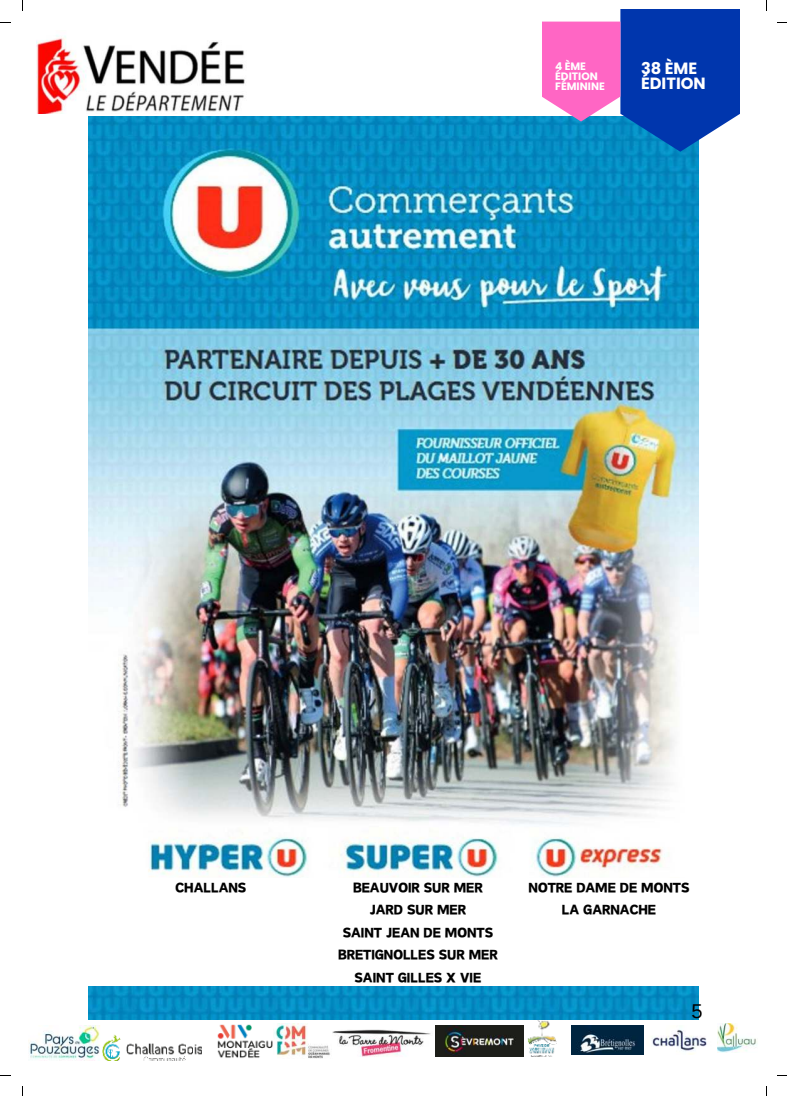
<style>
.page{position:relative;width:787px;height:1096px;background:#fff}
.page>*{position:absolute;margin:0;border:0;box-sizing:border-box;transform-origin:0 0}
.t1{font:20px "Arimo";color:#000}
.t2{font:16.25px/22.5px "Canva Sweet Heart";color:#000;text-align:center}
.t3{font:700 16.25px/14.6px "Poppins";color:#fff}
.t4{font:700 10.75px/9.6px "Poppins";color:#fff}
</style>
<div class="page">
<img style="left:89px;top:986px;width:609px;height:33px">
<svg style="left:10px;top:10px;width:251px;height:179px"></svg>
<img style="left:36px;top:30px;width:225px;height:83px">
<img style="left:29px;top:1025px;width:71px;height:35px">
<img style="left:102px;top:1034px;width:100px;height:26px">
<img style="left:217px;top:1023px;width:113px;height:35px">
<img style="left:435px;top:1025px;width:89px;height:31px">
<img style="left:528px;top:1018px;width:28px;height:38px">
<img style="left:572px;top:1025px;width:71px;height:28px">
<img style="left:652px;top:1029px;width:55px;height:23px">
<img style="left:332px;top:1029px;width:99px;height:28px">
<img style="left:718px;top:1023px;width:39px;height:29px">
<img style="left:89px;top:117px;width:609px;height:760px">
<svg style="left:542px;top:10px;width:198px;height:142px;background:#5660bd"></svg>
<p class="t4" style="left:555px;top:62px;width:51px">4 ÈME<br>ÉDITION<br>FÉMININE</p>
<p class="t3" style="left:641px;top:61px;width:66px">38 ÈME<br>ÉDITION</p>
<p class="t2" style="left:176px;top:875px;width:72px">CHALLANS</p>
<p class="t2" style="left:529px;top:875px;width:162px">NOTRE DAME DE MONTS<br>LA GARNACHE</p>
<p class="t2" style="left:338px;top:875px;width:161px">BEAUVOIR SUR MER<br>JARD SUR MER<br>SAINT JEAN DE MONTS<br>BRETIGNOLLES SUR MER<br>SAINT GILLES X VIE</p>
<p class="t1" style="left:692px;top:998px;width:13px">5</p>
</div>
